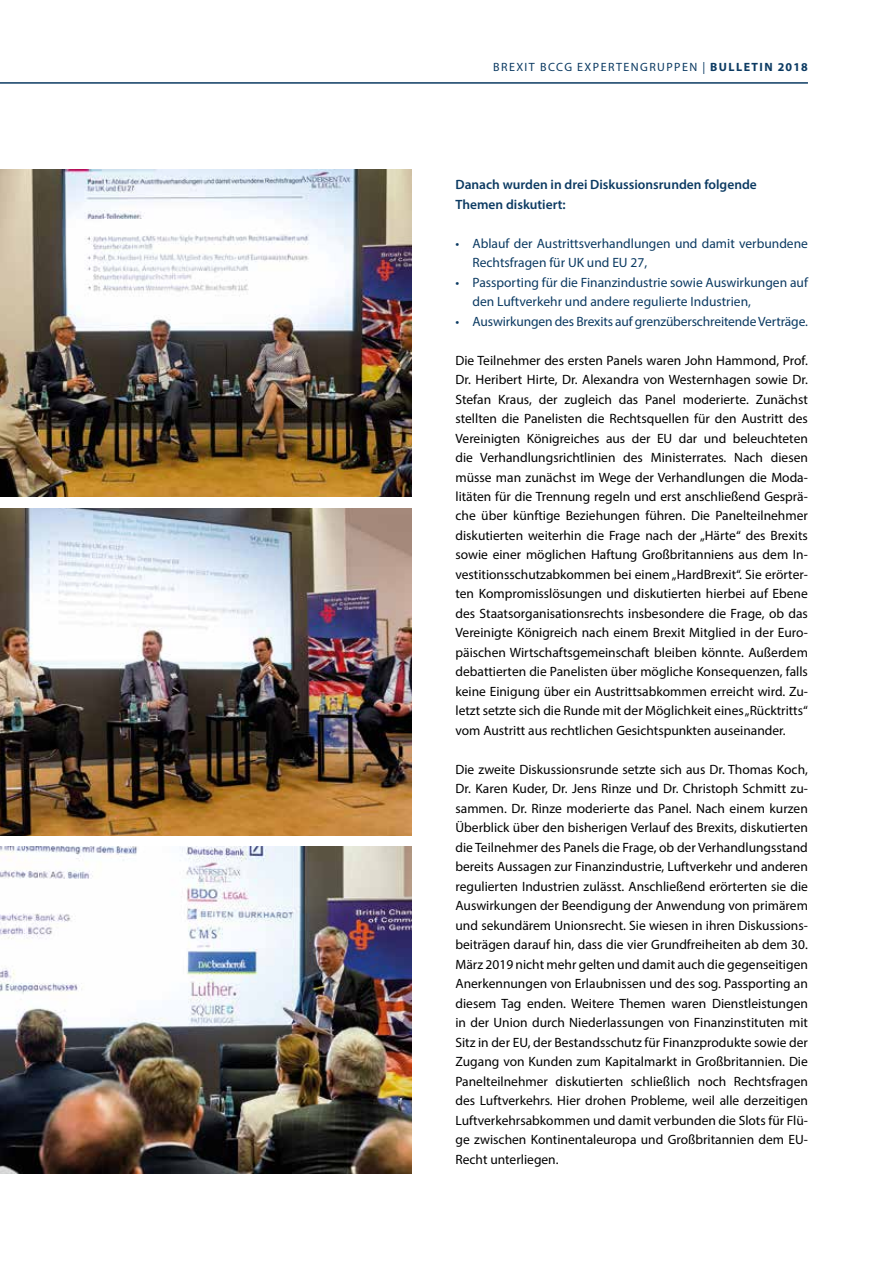
<style>
.page{position:relative;width:893px;height:1263px;background:#fff}
.page>*{position:absolute;margin:0;border:0;box-sizing:border-box;transform-origin:0 0}
.t1{font:13.5px/19.5px "Myriad Pro";color:#000;text-align:justify}
.t2{font:13.5px/19.5px "Myriad Pro";color:#0b3a62}
.t3{font:600 13.5px/19.5px "Myriad Pro";color:#0b3a62}
.t4{font:12px "Myriad Pro";letter-spacing:.12em;color:#0b3a62}
.s1{font-weight:700}
</style>
<div class="page">
<hr style="left:0;top:82px;width:808px;height:2px;background:#0b3a62">
<img style="left:0;top:509px;width:411px;height:327px">
<img style="left:0;top:846px;width:411px;height:328px">
<img style="left:0;top:170px;width:411px;height:327px">
<p class="t4" style="left:493px;top:60px;width:316px">BREXIT BCCG EXPERTENGRUPPEN | <span class="s1">BULLETIN 2018</span></p>
<p class="t3" style="left:455px;top:174px;width:303px">Danach wurden in drei Diskussionsrunden folgende<br>Themen diskutiert:</p>
<p class="t2" style="left:472px;top:233px;width:337px;text-indent:-17px">• Ablauf der Austrittsverhandlungen und damit verbundene<br>Rechtsfragen für UK und EU 27,</p>
<p class="t2" style="left:472px;top:272px;width:337px;text-indent:-17px">• Passporting für die Finanzindustrie sowie Auswirkungen auf den Luftverkehr und andere regulierte Industrien,</p>
<p class="t2" style="left:455px;top:311px;width:354px">• Auswirkungen des Brexits auf grenzüberschreitende Verträge.</p>
<p class="t1" style="left:455px;top:350px;width:354px">Die Teilnehmer des ersten Panels waren John Hammond, Prof.<br>Dr. Heribert Hirte, Dr. Alexandra von Westernhagen sowie Dr.<br>Stefan Kraus, der zugleich das Panel moderierte. Zunächst stellten die Panelisten die Rechtsquellen für den Austritt des Vereinigten Königreiches aus der EU dar und beleuchteten die Verhandlungsrichtlinien des Ministerrates. Nach diesen müsse man zunächst im Wege der Verhandlungen die Moda&shy;litäten für die Trennung regeln und erst anschließend Gesprä&shy;che über künftige Beziehungen führen. Die Panelteilnehmer diskutierten weiterhin die Frage nach der „Härte“ des Brexits sowie einer möglichen Haftung Großbritanniens aus dem In&shy;vestitionsschutzabkommen bei einem „HardBrexit“. Sie erörter&shy;ten Kompromisslösungen und diskutierten hierbei auf Ebene des Staatsorganisationsrechts insbesondere die Frage, ob das Vereinigte Königreich nach einem Brexit Mitglied in der Euro&shy;päischen Wirtschaftsgemeinschaft bleiben könnte. Außerdem debattierten die Panelisten über mögliche Konsequenzen, falls keine Einigung über ein Austrittsabkommen erreicht wird. Zu&shy;letzt setzte sich die Runde mit der Möglichkeit eines „Rücktritts“ vom Austritt aus rechtlichen Gesichtspunkten auseinander.</p>
<p class="t1" style="left:455px;top:759px;width:354px">Die zweite Diskussionsrunde setzte sich aus Dr. Thomas Koch, Dr. Karen Kuder, Dr. Jens Rinze und Dr. Christoph Schmitt zu&shy;sammen. Dr. Rinze moderierte das Panel. Nach einem kurzen Überblick über den bisherigen Verlauf des Brexits, diskutierten die Teilnehmer des Panels die Frage, ob der Verhandlungsstand bereits Aussagen zur Finanzindustrie, Luftverkehr und anderen regulierten Industrien zulässt. Anschließend erörterten sie die Auswirkungen der Beendigung der Anwendung von primärem und sekundärem Unionsrecht. Sie wiesen in ihren Diskussions&shy;beiträgen darauf hin, dass die vier Grundfreiheiten ab dem 30.<br>März 2019 nicht mehr gelten und damit auch die gegenseitigen Anerkennungen von Erlaubnissen und des sog. Passporting an diesem Tag enden. Weitere Themen waren Dienstleistungen in der Union durch Niederlassungen von Finanzinstituten mit Sitz in der EU, der Bestandsschutz für Finanzprodukte sowie der Zugang von Kunden zum Kapitalmarkt in Großbritannien. Die Panelteilnehmer diskutierten schließlich noch Rechtsfragen des Luftverkehrs. Hier drohen Probleme, weil alle derzeitigen Luftverkehrsabkommen und damit verbunden die Slots für Flü&shy;ge zwischen Kontinentaleuropa und Großbritannien dem EU-Recht unterliegen.</p>
</div>
